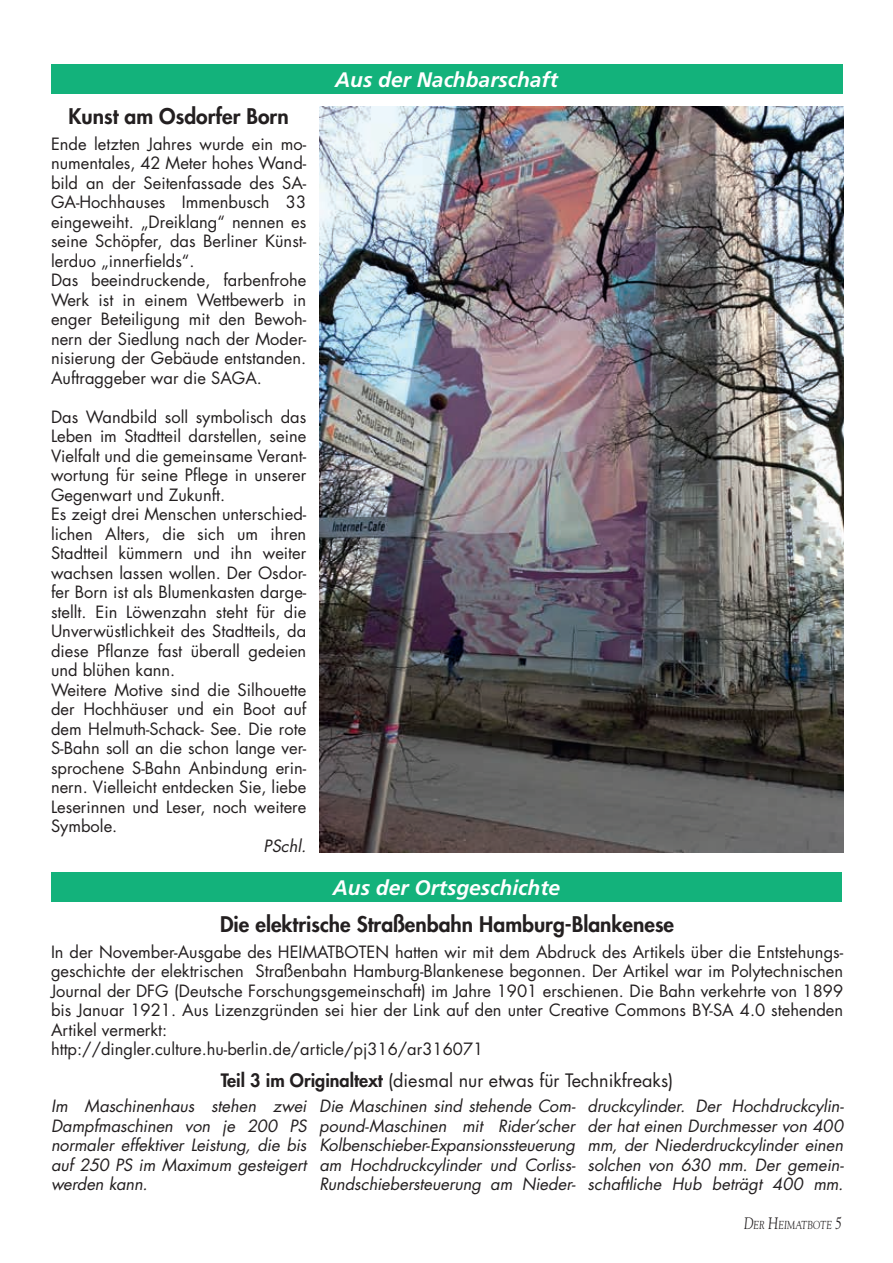
<style>
.page{position:relative;width:893px;height:1263px;background:#fff}
.page>*{position:absolute;margin:0;border:0;box-sizing:border-box;transform-origin:0 0}
.t1{font:800 21px "Futura Std";color:#231f20}
.t2{font:italic 700 21px "Frutiger LT Std";color:#fff}
.t3{font:18px "Futura Std";color:#231f20}
.t4{font:16.5px/19.5px "Futura Std";color:#231f20}
.t5{font:italic 16.5px/19.5px "Futura Std";letter-spacing:-.005em;color:#231f20;text-align:justify}
.t6{font:italic 11.55px "Goudy Std";color:#231f20;scale:.8 1}
.s1{font-weight:800}
.s2{font-size:16.5px}
</style>
<div class="page">
<div style="left:51px;top:872px;width:791px;height:29px;background:#13b27b"></div>
<div style="left:51px;top:64px;width:791px;height:30px;background:#13b27b"></div>
<img style="left:319px;top:106px;width:524px;height:747px">
<p class="t1" style="left:69px;top:103px;width:222px">Kunst am Osdorfer Born</p>
<p class="t4" style="left:51px;top:134px;width:257px">Ende letzten Jahres wurde ein mo&shy;numentales, 42 Meter hohes Wand&shy;bild an der Seitenfassade des SA-<br>GA-Hochhauses Immenbusch 33 eingeweiht. „Dreiklang“ nennen es seine Schöpfer, das Berliner Künst&shy;lerduo „innerfields“.<br>Das beeindruckende, farbenfrohe<br>Werk ist in einem Wettbewerb in enger Beteiligung mit den Bewoh&shy;nern der Siedlung nach der Moder&shy;nisierung der Gebäude entstanden.<br>Auftraggeber war die SAGA.</p>
<p class="t4" style="left:51px;top:407px;width:257px">Das Wandbild soll symbolisch das<br>Leben im Stadtteil darstellen, seine<br>Vielfalt und die gemeinsame Verant&shy;wortung für seine Pflege in unserer<br>Gegenwart und Zukunft.<br>Es zeigt drei Menschen unterschied&shy;lichen Alters, die sich um ihren<br>Stadtteil kümmern und ihn weiter wachsen lassen wollen. Der Osdor&shy;fer Born ist als Blumenkasten darge&shy;stellt. Ein Löwenzahn steht für die<br>Unverwüstlichkeit des Stadtteils, da diese Pflanze fast überall gedeien und blühen kann.<br>Weitere Motive sind die Silhouette der Hochhäuser und ein Boot auf dem Helmuth-Schack- See. Die rote<br>S-Bahn soll an die schon lange ver&shy;sprochene S-Bahn Anbindung erin&shy;nern. Vielleicht entdecken Sie, liebe<br>Leserinnen und Leser, noch weitere<br>Symbole.</p>
<p class="t5" style="left:263px;top:836px;width:44px">PSchl.</p>
<p class="t2" style="left:335px;top:67px;width:224px">Aus der Nachbarschaft</p>
<p class="t2" style="left:333px;top:875px;width:229px">Aus der Ortsgeschichte</p>
<p class="t1" style="left:220px;top:910px;width:456px">Die elektrische Straßenbahn Hamburg-Blankenese</p>
<p class="t4" style="left:51px;top:942px;width:794px">In der November-Ausgabe des HEIMATBOTEN hatten wir mit dem Abdruck des Artikels über die Entstehungs&shy;geschichte der elektrischen Straßenbahn Hamburg-Blankenese begonnen. Der Artikel war im Polytechnischen Journal der DFG (Deutsche Forschungsgemeinschaft) im Jahre 1901 erschienen. Die Bahn verkehrte von 1899 bis Januar 1921. Aus Lizenzgründen sei hier der Link auf den unter Creative Commons BY-SA 4.0 stehenden Artikel vermerkt:<br>http://dingler.culture.hu-berlin.de/article/pj316/ar316071</p>
<p class="t3" style="left:221px;top:1068px;width:454px"><span class="s1">Teil 3 im Originaltext</span> (diesmal nur etwas für Technikfreaks)</p>
<p class="t5" style="left:51px;top:1097px;width:257px">Im Maschinenhaus stehen zwei Dampfmaschinen von je 200 PS normaler effektiver Leistung, die bis auf 250 PS im Maximum gesteigert werden kann.</p>
<p class="t5" style="left:319px;top:1097px;width:258px">Die Maschinen sind stehende Com&shy;pound-Maschinen mit Rider‘scher Kolbenschieber-Expansionssteuerung am Hochdruckcylinder und Corliss-Rundschiebersteuerung am Nieder-</p>
<p class="t5" style="left:588px;top:1097px;width:258px">druckcylinder. Der Hochdruckcylin&shy;der hat einen Durchmesser von 400 mm, der Niederdruckcylinder einen solchen von 630 mm. Der gemein&shy;schaftliche Hub beträgt 400 mm.</p>
<p class="t6" style="left:744px;top:1217px;width:124px"><span class="s2">D</span>ER <span class="s2">H</span>EIMATBOTE <span class="s2">5</span></p>
</div>
